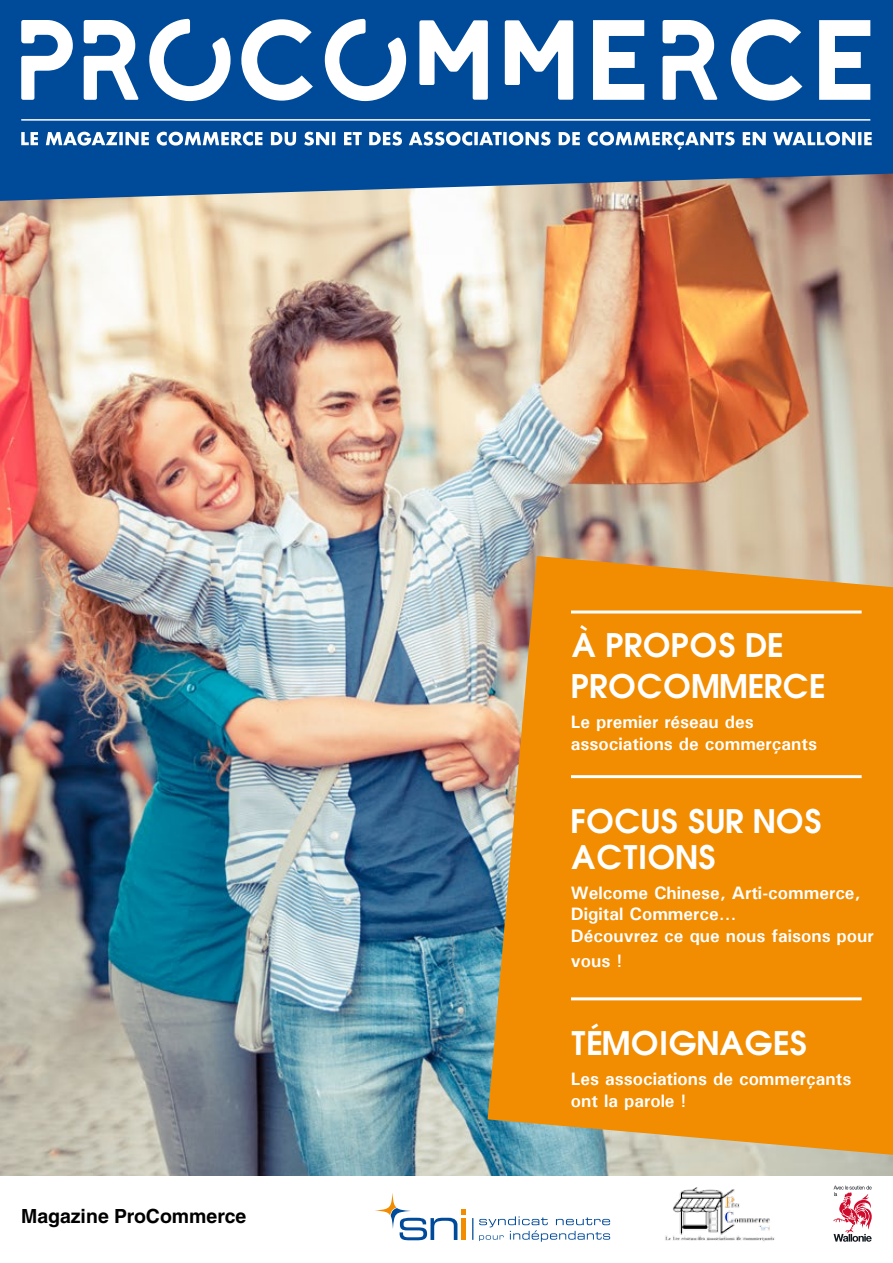
<style>
.page{position:relative;width:893px;height:1263px;background:#fff}
.page>*{position:absolute;margin:0;border:0;box-sizing:border-box;transform-origin:0 0}
.t1{font:700 30px/41.4px "Avant Garde";color:#fff}
.t2{font:700 19.5px "Helvetica LT Std";color:#000}
.t3{font:700 18px/21.6px "Univers";color:#fff}
</style>
<div class="page">
<img style="left:0;top:201px;width:893px;height:975px">
<svg style="left:0;top:0;width:893px;height:201px;background:#1a579a"></svg>
<svg style="left:488px;top:556px;width:405px;height:599px;background:#ea8f12"></svg>
<svg style="left:479px;top:1216px;width:131px;height:26px"></svg>
<svg style="left:375px;top:1193px;width:91px;height:47px"></svg>
<svg style="left:472px;top:1218px;width:1px;height:22px"></svg>
<svg style="left:833px;top:1185px;width:39px;height:57px"></svg>
<hr style="left:571px;top:775px;width:291px;height:3px;background:#fff">
<hr style="left:571px;top:997px;width:291px;height:3px;background:#fff">
<hr style="left:571px;top:610px;width:291px;height:3px;background:#fff">
<img style="left:665px;top:1187px;width:110px;height:55px">
<hr style="left:21px;top:119px;width:849px;height:2px;background:#fff">
<svg style="left:21px;top:19px;width:849px;height:82px;fill:#004a9a"></svg>
<svg style="left:21px;top:132px;width:851px;height:18px"></svg>
<p class="t2" style="left:21px;top:1204px;width:227px">Magazine ProCommerce</p>
<h1 class="t1" style="left:571px;top:624px;width:256px">À PROPOS DE<br>PROCOMMERCE</h1>
<p class="t3" style="left:571px;top:711px;width:248px">Le premier réseau des associations de commerçants</p>
<h1 class="t1" style="left:571px;top:803px;width:253px;line-height:36px">FOCUS SUR NOS<br>ACTIONS</h1>
<p class="t3" style="left:571px;top:881px;width:304px">Welcome Chinese, Arti-commerce,<br>Digital Commerce…<br>Découvrez ce que nous faisons pour</p>
<p class="t3" style="left:571px;top:950px;width:53px">vous !</p>
<h1 class="t1" style="left:571px;top:1022px;width:238px">TÉMOIGNAGES</h1>
<p class="t3" style="left:571px;top:1068px;width:282px">Les associations de commerçants ont la parole !</p>
</div>
